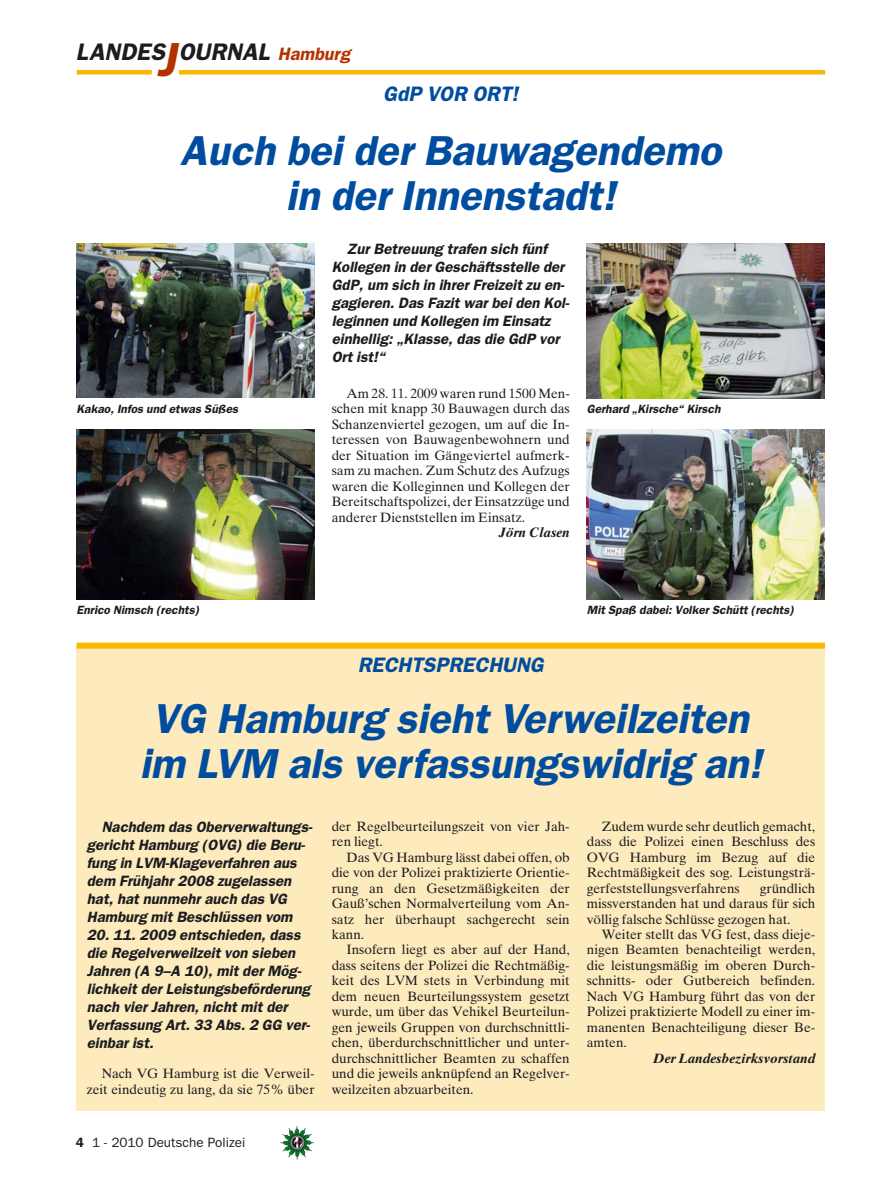
<style>
.page{position:relative;width:893px;height:1191px;background:#fff}
.page>*{position:absolute;margin:0;border:0;box-sizing:border-box;transform-origin:0 0}
.t1{font:italic 600 42px/45px "Franklin Gothic";color:#004d9f;text-align:center}
.t2{font:italic 600 24px "Franklin Gothic";color:#1b1c20}
.t3{font:italic 600 21px "Franklin Gothic";color:#004d9f}
.t4{font:italic 600 15px/18px "Franklin Gothic";color:#1b1c20}
.t5{font:13.5px/15.5px "Times Ten";color:#1b1c20;text-align:justify}
.t6{font:italic 700 13.5px "Times Ten";color:#1b1c20}
.t7{font:13.5px "Franklin Gothic";color:#1b1c20}
.t8{font:italic 600 12px "Franklin Gothic";color:#1b1c20}
.s1{font-size:48px;color:#b43200}
.s2{font-size:18px;color:#b43200}
.s3{font-weight:600}
</style>
<div class="page">
<img style="left:282px;top:1127px;width:32px;height:32px">
<hr style="left:77px;top:70px;width:75px;height:4px;background:#f9b700">
<div style="left:179px;top:70px;width:646px;height:5px;background:#f9b700"></div>
<img style="left:77px;top:244px;width:238px;height:154px">
<img style="left:77px;top:429px;width:238px;height:170px">
<img style="left:587px;top:429px;width:238px;height:170px">
<img style="left:587px;top:244px;width:238px;height:154px">
<div style="left:77px;top:645px;width:748px;height:465px;background:#fdeabd"></div>
<div style="left:77px;top:642px;width:748px;height:6px;background:#f9b700"></div>
<h2 class="t2" style="left:76px;top:44px;width:276px">LANDES<span class="s1">J</span>OURNAL <span class="s2">Hamburg</span></h2>
<h3 class="t3" style="left:383px;top:86px;width:140px">GdP VOR ORT!</h3>
<h1 class="t1" style="left:180px;top:132px;width:549px">Auch bei der Bauwagendemo in der Innenstadt!</h1>
<p class="t8" style="left:77px;top:405px;width:165px">Kakao, Infos und etwas Süßes</p>
<p class="t4" style="left:332px;top:241px;width:241px;text-indent:15px">Zur Betreuung trafen sich fünf<br>Kollegen in der Geschäftsstelle der<br>GdP, um sich in ihrer Freizeit zu en&shy;gagieren. Das Fazit war bei den Kol&shy;leginnen und Kollegen im Einsatz einhellig: „Klasse, das die GdP vor<br>Ort ist!“</p>
<p class="t5" style="left:332px;top:387px;width:240px;text-indent:15px">Am 28. 11. 2009 waren rund 1500 Men&shy;schen mit knapp 30 Bauwagen durch das Schanzenviertel gezogen, um auf die In&shy;teressen von Bauwagenbewohnern und der Situation im Gängeviertel aufmerk&shy;sam zu machen. Zum Schutz des Aufzugs waren die Kolleginnen und Kollegen der Bereitschaftspolizei, der Einsatzzüge und anderer Dienststellen im Einsatz.</p>
<p class="t6" style="left:499px;top:527px;width:72px">Jörn Clasen</p>
<p class="t8" style="left:587px;top:405px;width:137px">Gerhard „Kirsche“ Kirsch</p>
<p class="t8" style="left:77px;top:606px;width:126px">Enrico Nimsch (rechts)</p>
<p class="t8" style="left:587px;top:606px;width:211px">Mit Spaß dabei: Volker Schütt (rechts)</p>
<h3 class="t3" style="left:358px;top:658px;width:191px">RECHTSPRECHUNG</h3>
<h1 class="t1" style="left:140px;top:700px;width:631px">VG Hamburg sieht Verweilzeiten im LVM als verfassungswidrig an!</h1>
<p class="t5" style="left:587px;top:819px;width:230px;text-indent:15px">Zudem wurde sehr deutlich gemacht, dass die Polizei einen Beschluss des OVG Hamburg im Bezug auf die Rechtmäßigkeit des sog. Leistungsträ&shy;gerfeststellungsverfahrens</p>
<p class="t4" style="left:87px;top:818px;width:229px;text-indent:15px">Nachdem das Oberverwaltungs&shy;gericht Hamburg (OVG) die Beru&shy;fung in LVM-Klageverfahren aus dem Frühjahr 2008 zugelassen hat, hat nunmehr auch das VG<br>Hamburg mit Beschlüssen vom</p>
<p class="t4" style="left:87px;top:926px;width:227px">20. 11. 2009 entschieden, dass die Regelverweilzeit von sieben<br>Jahren (A 9–A 10), mit der Mög&shy;lichkeit der Leistungsbeförderung nach vier Jahren, nicht mit der<br>Verfassung Art. 33 Abs. 2 GG ver&shy;einbar ist.</p>
<p class="t5" style="left:87px;top:1067px;width:229px;text-align:right">Nach VG Hamburg ist die Verweil&shy;zeit eindeutig zu lang, da sie 75% über</p>
<p class="t5" style="left:332px;top:819px;width:240px">der Regelbeurteilungszeit von vier Jah&shy;ren liegt.</p>
<p class="t5" style="left:332px;top:850px;width:240px;text-indent:15px">Das VG Hamburg lässt dabei offen, ob die von der Polizei praktizierte Orientie&shy;rung an den Gesetzmäßigkeiten der Gauß’schen Normalverteilung vom An&shy;satz her überhaupt sachgerecht sein kann.</p>
<p class="t5" style="left:332px;top:943px;width:240px;text-indent:15px">Insofern liegt es aber auf der Hand, dass seitens der Polizei die Rechtmäßig&shy;keit des LVM stets in Verbindung mit dem neuen Beurteilungssystem gesetzt wurde, um über das Vehikel Beurteilun&shy;gen jeweils Gruppen von durchschnittli&shy;chen, überdurchschnittlicher und unter&shy;durchschnittlicher Beamten zu schaffen und die jeweils anknüpfend an Regelver&shy;weilzeiten abzuarbeiten.</p>
<p class="t5" style="left:587px;top:881px;width:230px;text-indent:173px">gründlich missverstanden hat und daraus für sich völlig falsche Schlüsse gezogen hat.</p>
<p class="t5" style="left:587px;top:928px;width:230px;text-indent:15px">Weiter stellt das VG fest, dass dieje&shy;nigen Beamten benachteiligt werden, die leistungsmäßig im oberen Durch&shy;schnitts- oder Gutbereich befinden.<br>Nach VG Hamburg führt das von der Polizei praktizierte Modell zu einer im&shy;manenten Benachteiligung dieser Be&shy;amten.</p>
<p class="t6" style="left:653px;top:1053px;width:164px">Der Landesbezirksvorstand</p>
<p class="t7" style="left:76px;top:1137px;width:171px"><span class="s3">4</span> 1 - 2010 Deutsche Polizei</p>
</div>
